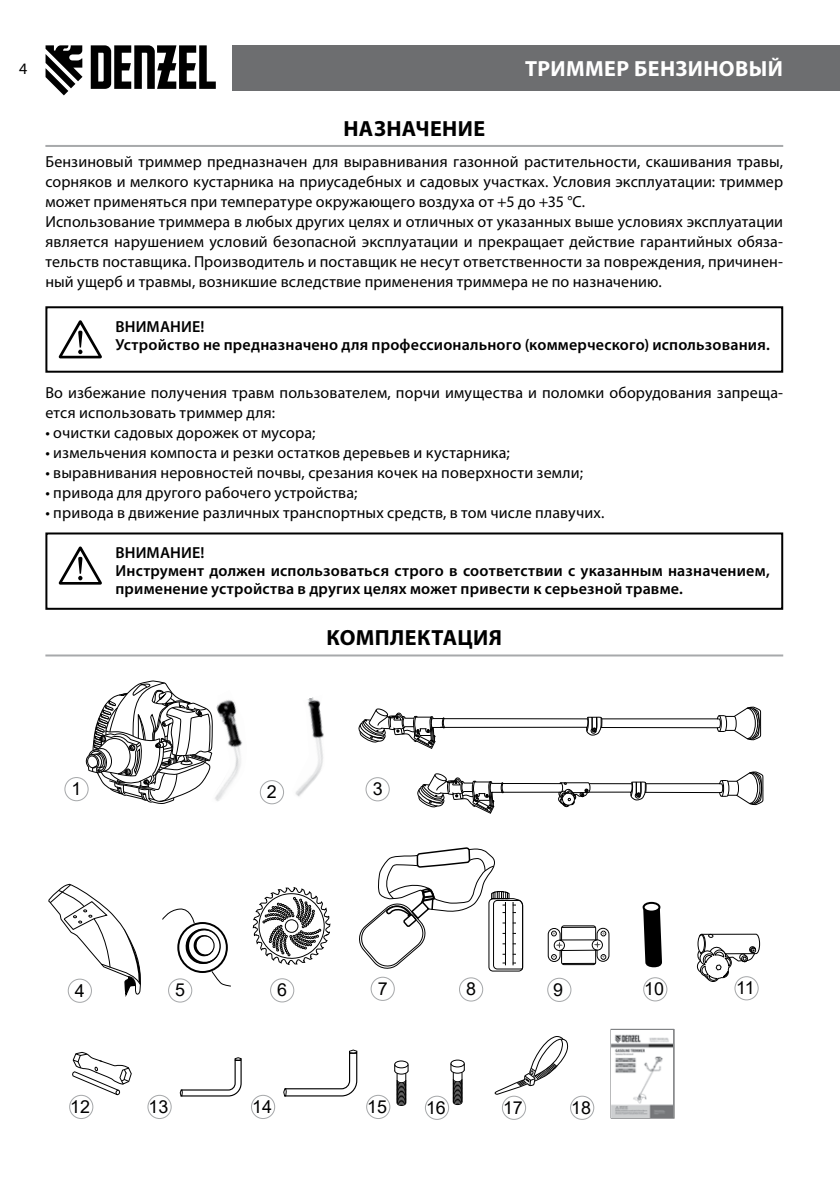
<style>
.page{position:relative;width:840px;height:1191px;background:#fff}
.page>*{position:absolute;margin:0;border:0;box-sizing:border-box;transform-origin:0 0}
.t1{font:700 22px "Myriad Pro";letter-spacing:.02em;color:#000}
.t2{font:700 22px "Myriad Pro";letter-spacing:.015em;color:#fff}
.t3{font:17.8px "Arial";color:#000}
.t4{font:16px/20px "Myriad Pro";letter-spacing:.01em;color:#000}
.t5{font:600 16px/18px "Myriad Pro";letter-spacing:.01em;color:#000}
</style>
<div class="page">
<div style="left:232px;top:45px;width:607px;height:46px;background:#6d6e70"></div>
<svg style="left:45px;top:45px;width:37px;height:50px"></svg>
<svg style="left:91px;top:45px;width:125px;height:44px"></svg>
<hr style="left:45px;top:145px;width:737px;height:2px;background:#a7a9ab">
<hr style="left:45px;top:654px;width:737px;height:2px;background:#a7a9ab">
<svg style="left:59px;top:320px;width:43px;height:38px"></svg>
<div style="left:45px;top:306px;width:737px;height:67px;border:2px solid #000"></div>
<svg style="left:59px;top:546px;width:43px;height:38px"></svg>
<div style="left:45px;top:532px;width:737px;height:78px;border:2px solid #000"></div>
<div style="left:610px;top:1028px;width:63px;height:90px;border:1px solid #808284"></div>
<img style="left:611px;top:1030px;width:61px;height:87px">
<svg style="left:86px;top:680px;width:124px;height:124px"></svg>
<svg style="left:358px;top:706px;width:402px;height:43px"></svg>
<svg style="left:417px;top:771px;width:346px;height:43px"></svg>
<div style="left:370px;top:976px;width:24px;height:25px;border:1px solid #a7a9ab;border-radius:50%"></div>
<div style="left:547px;top:977px;width:24px;height:25px;border:1px solid #a7a9ab;border-radius:50%"></div>
<div style="left:642px;top:977px;width:25px;height:24px;border:1px solid #a7a9ab;border-radius:50%"></div>
<div style="left:734px;top:976px;width:24px;height:24px;border:1px solid #a7a9ab;border-radius:50%"></div>
<div style="left:69px;top:1094px;width:24px;height:25px;border:1px solid #a7a9ab;border-radius:50%"></div>
<div style="left:147px;top:1094px;width:24px;height:25px;border:1px solid #a7a9ab;border-radius:50%"></div>
<div style="left:65px;top:777px;width:23px;height:23px;background:#fff;border-radius:50%"></div>
<div style="left:64px;top:777px;width:25px;height:24px;border:1px solid #a7a9ab;border-radius:50%"></div>
<div style="left:260px;top:780px;width:24px;height:24px;border:1px solid #a7a9ab;border-radius:50%"></div>
<div style="left:365px;top:777px;width:24px;height:24px;border:1px solid #a7a9ab;border-radius:50%"></div>
<img style="left:210px;top:700px;width:33px;height:101px">
<img style="left:295px;top:697px;width:29px;height:100px">
<div style="left:68px;top:979px;width:23px;height:23px;background:#c0c1c3;border-radius:50%"></div>
<div style="left:68px;top:978px;width:24px;height:24px;border:1px solid #a7a9ab;border-radius:50%"></div>
<div style="left:168px;top:978px;width:24px;height:24px;border:1px solid #a7a9ab;border-radius:50%"></div>
<div style="left:270px;top:978px;width:24px;height:24px;border:1px solid #a7a9ab;border-radius:50%"></div>
<div style="left:186px;top:928px;width:35px;height:35px;border:1px solid #000;border-radius:50%"></div>
<div style="left:177px;top:922px;width:51px;height:51px;border:2px solid #000;border-radius:50%"></div>
<svg style="left:162px;top:908px;width:58px;height:56px"></svg>
<svg style="left:211px;top:970px;width:20px;height:17px"></svg>
<div style="left:458px;top:977px;width:25px;height:24px;border:1px solid #a7a9ab;border-radius:50%"></div>
<svg style="left:643px;top:906px;width:18px;height:61px"></svg>
<div style="left:642px;top:902px;width:18px;height:10px;border:2px solid #000;border-radius:50%"></div>
<svg style="left:696px;top:933px;width:63px;height:49px"></svg>
<div style="left:697px;top:934px;width:7px;height:19px;border:1px solid #000;border-radius:50%"></div>
<svg style="left:179px;top:1057px;width:63px;height:40px"></svg>
<div style="left:251px;top:1094px;width:24px;height:25px;border:1px solid #a7a9ab;border-radius:50%"></div>
<div style="left:366px;top:1094px;width:24px;height:25px;border:1px solid #a7a9ab;border-radius:50%"></div>
<svg style="left:283px;top:1049px;width:75px;height:48px"></svg>
<div style="left:394px;top:1060px;width:14px;height:8px;border:1px solid #000;border-radius:50%"></div>
<svg style="left:394px;top:1064px;width:15px;height:42px"></svg>
<div style="left:424px;top:1095px;width:25px;height:24px;border:1px solid #a7a9ab;border-radius:50%"></div>
<div style="left:501px;top:1095px;width:25px;height:24px;border:1px solid #a7a9ab;border-radius:50%"></div>
<div style="left:569px;top:1095px;width:25px;height:24px;border:1px solid #a7a9ab;border-radius:50%"></div>
<div style="left:450px;top:1059px;width:14px;height:8px;border:1px solid #000;border-radius:50%"></div>
<svg style="left:450px;top:1063px;width:15px;height:42px"></svg>
<hr style="left:461px;top:1072px;width:1px;height:30px;background:#000">
<hr style="left:452px;top:1072px;width:1px;height:30px;background:#000">
<svg style="left:494px;top:999px;width:75px;height:97px"></svg>
<svg style="left:48px;top:884px;width:93px;height:117px"></svg>
<div style="left:561px;top:925px;width:34px;height:40px;border:1px solid #000;border-radius:2px"></div>
<div style="left:547px;top:928px;width:13px;height:33px;border:1px solid #000;border-radius:6px"></div>
<div style="left:596px;top:928px;width:13px;height:33px;border:1px solid #000;border-radius:6px"></div>
<div style="left:592px;top:940px;width:10px;height:10px;background:#484848;border-radius:50%"></div>
<div style="left:591px;top:939px;width:11px;height:11px;border:1px solid #000;border-radius:50%"></div>
<div style="left:553px;top:940px;width:11px;height:10px;border:1px solid #000;border-radius:50%"></div>
<svg style="left:551px;top:931px;width:11px;height:17px"></svg>
<svg style="left:551px;top:954px;width:5px;height:5px"></svg>
<svg style="left:593px;top:931px;width:12px;height:17px"></svg>
<svg style="left:600px;top:954px;width:5px;height:5px"></svg>
<hr style="left:559px;top:939px;width:38px;height:1px;background:#000">
<hr style="left:561px;top:927px;width:34px;height:1px;background:#000">
<hr style="left:562px;top:963px;width:33px;height:1px;background:#000">
<hr style="left:559px;top:949px;width:38px;height:2px;background:#000">
<svg style="left:72px;top:1052px;width:60px;height:44px"></svg>
<svg style="left:359px;top:848px;width:164px;height:124px"></svg>
<svg style="left:252px;top:887px;width:78px;height:78px"></svg>
<p class="t4" style="left:19px;top:61px;width:10px">4</p>
<h1 class="t2" style="left:525px;top:58px;width:259px">ТРИММЕР БЕНЗИНОВЫЙ</h1>
<h1 class="t1" style="left:343px;top:117px;width:143px">НАЗНАЧЕНИЕ</h1>
<p class="t4" style="left:45px;top:153px;width:739px">Бензиновый триммер предназначен для выравнивания газонной растительности, скашивания травы, сорняков и мелкого кустарника на приусадебных и садовых участках. Условия эксплуатации: триммер может применяться при температуре окружающего воздуха от +5 до +35 °С.<br>Использование триммера в любых других целях и отличных от указанных выше условиях эксплуатации является нарушением условий безопасной эксплуатации и прекращает действие гарантийных обяза&shy;тельств поставщика. Производитель и поставщик не несут ответственности за повреждения, причинен&shy;ный ущерб и травмы, возникшие вследствие применения триммера не по назначению.</p>
<p class="t5" style="left:115px;top:319px;width:655px">ВНИМАНИЕ!<br>Устройство не предназначено для профессионального (коммерческого) использования.</p>
<p class="t4" style="left:45px;top:384px;width:739px">Во избежание получения травм пользователем, порчи имущества и поломки оборудования запреща&shy;ется использовать триммер для:</p>
<p class="t4" style="left:45px;top:424px;width:271px">• очистки садовых дорожек от мусора;</p>
<p class="t4" style="left:45px;top:444px;width:465px">• измельчения компоста и резки остатков деревьев и кустарника;</p>
<p class="t4" style="left:45px;top:464px;width:538px">• выравнивания неровностей почвы, срезания кочек на поверхности земли;</p>
<p class="t4" style="left:45px;top:484px;width:313px">• привода для другого рабочего устройства;</p>
<p class="t4" style="left:45px;top:504px;width:560px">• привода в движение различных транспортных средств, в том числе плавучих.</p>
<p class="t5" style="left:115px;top:545px;width:655px">ВНИМАНИЕ!<br>Инструмент должен использоваться строго в соответствии с указанным назначением, применение устройства в других целях может привести к серьезной травме.</p>
<h1 class="t1" style="left:326px;top:627px;width:177px">КОМПЛЕКТАЦИЯ</h1>
<p class="t3" style="left:71px;top:778px;width:11px">1</p>
<p class="t3" style="left:267px;top:781px;width:11px">2</p>
<p class="t3" style="left:372px;top:778px;width:11px">3</p>
<p class="t3" style="left:377px;top:978px;width:11px">7</p>
<p class="t3" style="left:553px;top:979px;width:11px">9</p>
<p class="t3" style="left:644px;top:978px;width:21px">10</p>
<p class="t3" style="left:735px;top:977px;width:20px">11</p>
<p class="t3" style="left:75px;top:980px;width:11px">4</p>
<p class="t3" style="left:175px;top:979px;width:11px">5</p>
<p class="t3" style="left:277px;top:979px;width:11px">6</p>
<p class="t3" style="left:466px;top:978px;width:11px">8</p>
<p class="t3" style="left:70px;top:1096px;width:21px">12</p>
<p class="t3" style="left:148px;top:1096px;width:21px">13</p>
<p class="t3" style="left:252px;top:1096px;width:21px">14</p>
<p class="t3" style="left:367px;top:1096px;width:21px">15</p>
<p class="t3" style="left:426px;top:1097px;width:21px">16</p>
<p class="t3" style="left:502px;top:1097px;width:21px">17</p>
<p class="t3" style="left:571px;top:1097px;width:21px">18</p>
</div>
